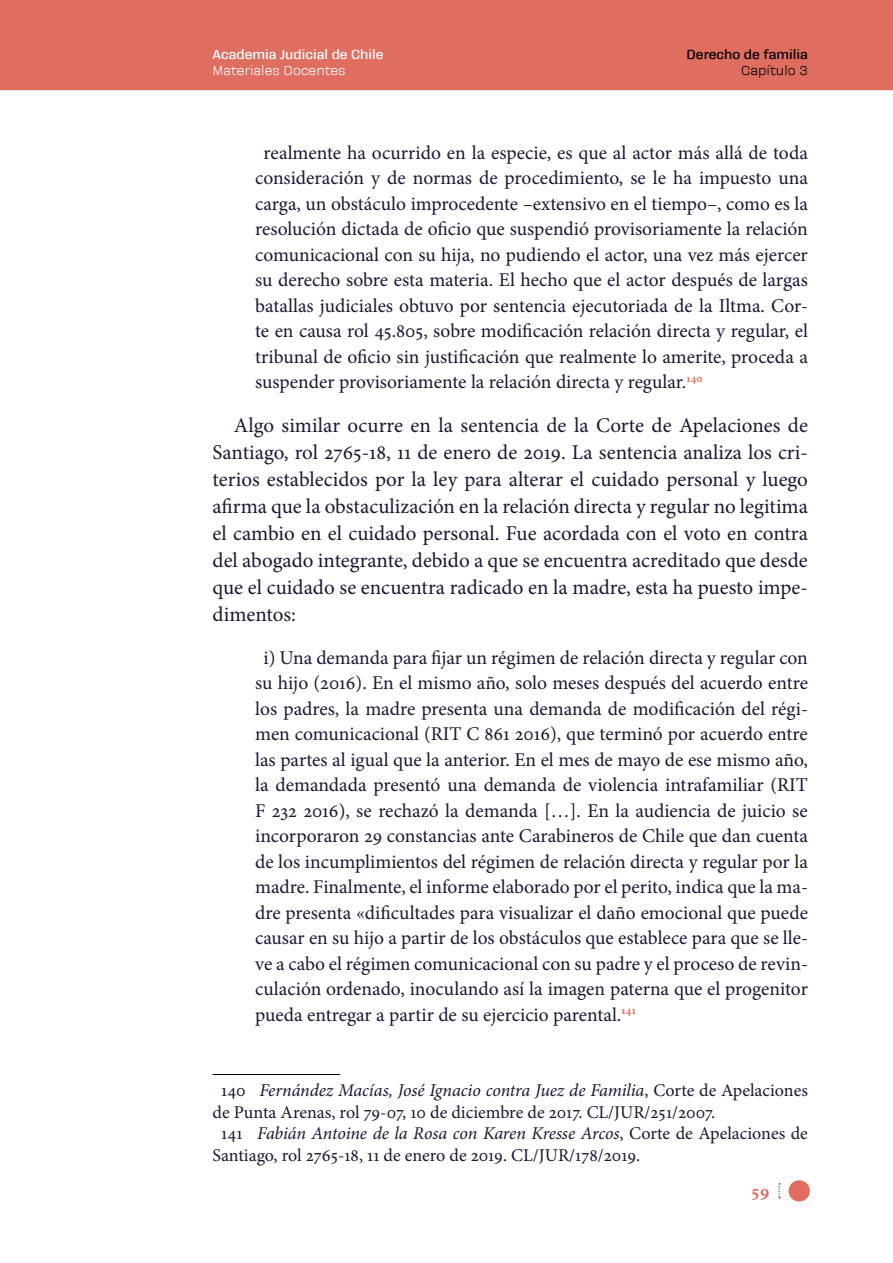
<style>
.page{position:relative;width:893px;height:1263px;background:#fff}
.page>*{position:absolute;margin:0;border:0;box-sizing:border-box;transform-origin:0 0}
.t1{font:21px/27px "Minion Pro";color:#1a1835;text-align:justify}
.t2{font:19.5px/25.5px "Minion Pro";color:#1a1835;text-align:justify}
.t3{font:italic 18px "Minion Pro";letter-spacing:-.005em;color:#1a1835}
.t4{font:18px "Minion Pro";color:#1a1835}
.t5{font:700 18px "Minion Pro";color:#df6e5e}
.t6{font:700 13.5px "Galeana Standard";color:#fff}
.t7{font:13.5px "Galeana Standard";color:#fff}
.t8{font:700 13.5px "Galeana Standard";color:#000}
.t9{font:13.5px "Galeana Standard";color:#000}
.s1{font-style:normal}
</style>
<div class="page">
<div style="left:0;top:0;width:893px;height:89px;background:#df6e5e"></div>
<hr style="left:0;top:89px;width:893px;height:1px;background:#df6e5e">
<svg style="left:778px;top:1183px;width:2px;height:15px"></svg>
<div style="left:789px;top:1180px;width:21px;height:21px;background:#df6e5e;border-radius:50%"></div>
<hr style="left:213px;top:1074px;width:127px;height:1px;background:#000">
<p class="t6" style="left:213px;top:47px;width:172px">Academia Judicial de Chile</p>
<p class="t7" style="left:213px;top:63px;width:134px">Materiales Docentes</p>
<p class="t8" style="left:687px;top:47px;width:123px">Derecho de familia</p>
<p class="t9" style="left:741px;top:63px;width:68px">Capítulo 3</p>
<p class="t2" style="left:255px;top:140px;width:554px;text-indent:9px">realmente ha ocurrido en la especie, es que al actor más allá de toda consideración y de normas de procedimiento, se le ha impuesto una carga, un obstáculo improcedente –extensivo en el tiempo–, como es la resolución dictada de oficio que suspendió provisoriamente la relación comunicacional con su hija, no pudiendo el actor, una vez más ejercer su derecho sobre esta materia. El hecho que el actor después de largas batallas judiciales obtuvo por sentencia ejecutoriada de la Iltma. Cor&shy;te en causa rol 45.805, sobre modificación relación directa y regular, el tribunal de oficio sin justificación que realmente lo amerite, proceda a suspender provisoriamente la relación directa y regular.<sup>140</sup></p>
<p class="t1" style="left:213px;top:412px;width:597px;text-indent:21px">Algo similar ocurre en la sentencia de la Corte de Apelaciones de Santiago, rol 2765-18, 11 de enero de 2019. La sentencia analiza los cri&shy;terios establecidos por la ley para alterar el cuidado personal y luego afirma que la obstaculización en la relación directa y regular no legitima el cambio en el cuidado personal. Fue acordada con el voto en contra del abogado integrante, debido a que se encuentra acreditado que desde que el cuidado se encuentra radicado en la madre, esta ha puesto impe&shy;dimentos:</p>
<p class="t2" style="left:255px;top:645px;width:554px;text-indent:9px">i) Una demanda para fijar un régimen de relación directa y regular con su hijo (2016). En el mismo año, solo meses después del acuerdo entre los padres, la madre presenta una demanda de modificación del régi&shy;men comunicacional (RIT C 861 2016), que terminó por acuerdo entre las partes al igual que la anterior. En el mes de mayo de ese mismo año, la demandada presentó una demanda de violencia intrafamiliar (RIT F 232 2016), se rechazó la demanda […]. En la audiencia de juicio se incorporaron 29 constancias ante Carabineros de Chile que dan cuenta de los incumplimientos del régimen de relación directa y regular por la madre. Finalmente, el informe elaborado por el perito, indica que la ma&shy;dre presenta «dificultades para visualizar el daño emocional que puede causar en su hijo a partir de los obstáculos que establece para que se lle&shy;ve a cabo el régimen comunicacional con su padre y el proceso de revin&shy;culación ordenado, inoculando así la imagen paterna que el progenitor pueda entregar a partir de su ejercicio parental.<sup>141</sup></p>
<p class="t3" style="left:221px;top:1078px;width:588px"><span class="s1">140</span> Fernández Macías, José Ignacio contra Juez de Familia<span class="s1">, Corte de Apelaciones</span></p>
<p class="t4" style="left:213px;top:1100px;width:504px">de Punta Arenas, rol 79-07, 10 de diciembre de 2017. CL/JUR/251/2007.</p>
<p class="t3" style="left:221px;top:1121px;width:588px"><span class="s1">141</span> Fabián Antoine de la Rosa con Karen Kresse Arcos<span class="s1">, Corte de Apelaciones de</span></p>
<p class="t4" style="left:213px;top:1143px;width:429px">Santiago, rol 2765-18, 11 de enero de 2019. CL/JUR/178/2019.</p>
<p class="t5" style="left:751px;top:1178px;width:20px">59</p>
</div>
